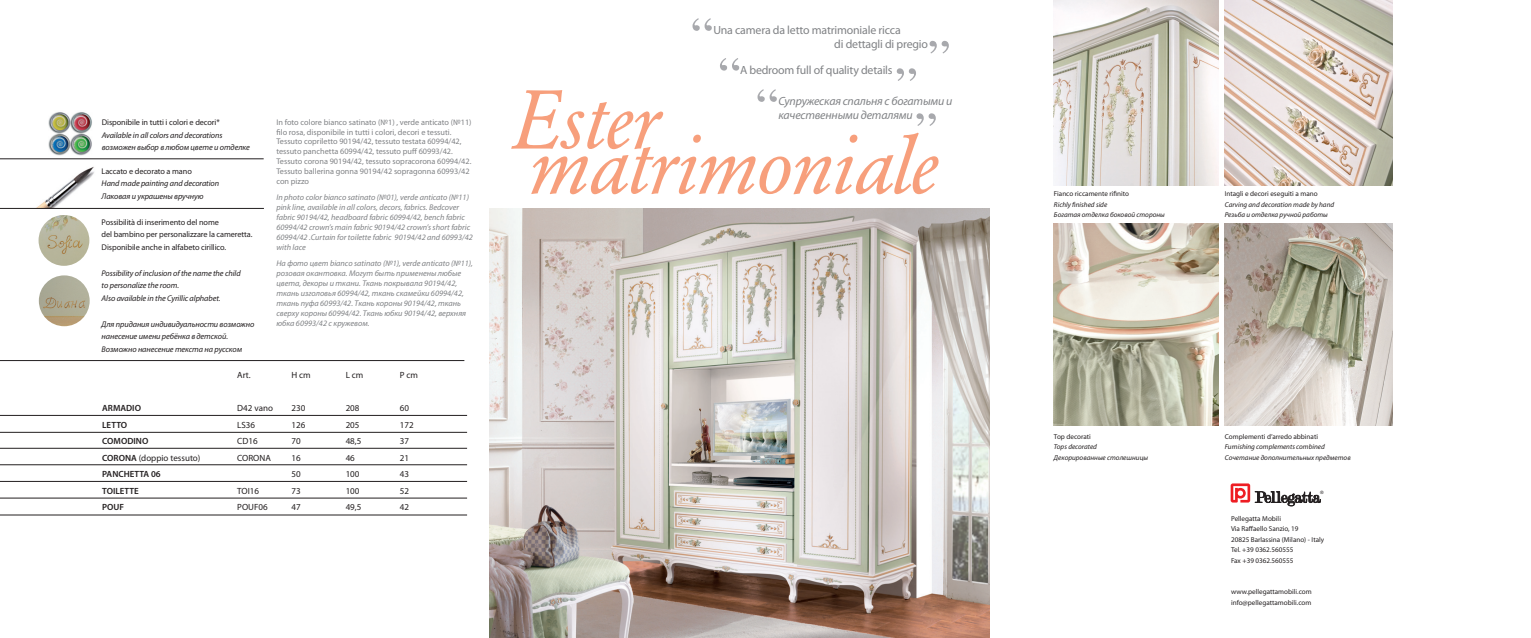
<style>
.page{position:relative;width:1531px;height:638px;background:#fff}
.page>*{position:absolute;margin:0;border:0;box-sizing:border-box;transform-origin:0 0}
.t1{font:italic 82.5px "Garamond BE";letter-spacing:-.01em;color:#f79f7c}
.t2{font:51.97px "Times";color:#a8a9ad}
.t3{font:11.85px "Myriad Pro";letter-spacing:-.015em;color:#808285}
.t4{font:italic 11.85px "Myriad Pro";letter-spacing:-.015em;color:#808285}
.t5{font:9px "Myriad Pro";color:#231f20}
.t6{font:600 9px "Myriad Pro";color:#231f20}
.t7{font:italic 8.25px/9.9px "Myriad Pro";color:#808285}
.t8{font:italic 8.25px/12.8px "Myriad Pro";letter-spacing:-.01em;color:#231f20}
.t9{font:8.25px/9.9px "Myriad Pro";color:#808285}
.t10{font:8.25px/12.8px "Myriad Pro";letter-spacing:-.01em;color:#231f20}
.t11{font:7.12px/10.5px "Myriad Pro";color:#231f20}
.t12{font:italic 7.12px/10.5px "Myriad Pro";color:#231f20}
.t13{font:4.5px "Helvetica Neue";color:#231f20}
.s1{font-weight:600}
</style>
<div class="page">
<svg style="left:1230px;top:483px;width:90px;height:23px"></svg>
<img style="left:489px;top:208px;width:500px;height:430px">
<img style="left:36px;top:166px;width:61px;height:42px">
<img style="left:1225px;top:0;width:167px;height:185px">
<hr style="left:0;top:415px;width:467px;height:1px;background:#231f20">
<hr style="left:0;top:448px;width:467px;height:1px;background:#231f20">
<hr style="left:0;top:432px;width:467px;height:1px;background:#231f20">
<hr style="left:0;top:464px;width:467px;height:1px;background:#231f20">
<hr style="left:0;top:481px;width:467px;height:1px;background:#231f20">
<hr style="left:0;top:159px;width:264px;height:1px;background:#231f20">
<hr style="left:0;top:208px;width:264px;height:1px;background:#231f20">
<hr style="left:0;top:360px;width:464px;height:1px;background:#231f20">
<img style="left:49px;top:112px;width:43px;height:43px">
<img style="left:39px;top:215px;width:50px;height:51px;border-radius:50%">
<img style="left:39px;top:275px;width:51px;height:51px;border-radius:50%">
<img style="left:1054px;top:0;width:164px;height:185px">
<img style="left:1054px;top:223px;width:164px;height:202px">
<hr style="left:0;top:498px;width:467px;height:1px;background:#231f20">
<hr style="left:0;top:515px;width:467px;height:1px;background:#231f20">
<img style="left:1225px;top:223px;width:167px;height:202px">
<p class="t10" style="left:102px;top:116px;width:120px">Disponibile in tutti i colori e decori*</p>
<p class="t8" style="left:102px;top:129px;width:150px">Available in all colors and decorations возможен выбор в любом цвете и отделке</p>
<p class="t10" style="left:102px;top:165px;width:92px">Laccato e decorato a mano</p>
<p class="t8" style="left:102px;top:178px;width:119px">Hand made painting and decoration<br>Лаковая и украшены вручную</p>
<p class="t10" style="left:102px;top:216px;width:152px">Possibilità di inserimento del nome<br>del bambino per personalizzare la cameretta.<br>Disponibile anche in alfabeto cirillico.</p>
<p class="t8" style="left:102px;top:267px;width:141px">Possibility of inclusion of the name the child to personalize the room.<br>Also available in the Cyrillic alphabet.</p>
<p class="t8" style="left:102px;top:318px;width:154px">Для придания индивидуальности возможно нанесение имени ребёнка в детской.<br>Возможно нанесение текста на русском</p>
<p class="t9" style="left:276px;top:117px;width:197px">In foto colore bianco satinato (№1) , verde anticato (№11) filo rosa, disponibile in tutti i colori, decori e tessuti.<br>Tessuto copriletto 90194/42, tessuto testata 60994/42, tessuto panchetta 60994/42, tessuto puff 60993/42.<br>Tessuto corona 90194/42, tessuto sopracorona 60994/42.<br>Tessuto ballerina gonna 90194/42 sopragonna 60993/42 con pizzo</p>
<p class="t7" style="left:276px;top:193px;width:198px">In photo color bianco satinato (№01), verde anticato (№11) pink line, available in all colors, decors, fabrics. Bedcover fabric 90194/42, headboard fabric 60994/42, bench fabric 60994/42 crown’s main fabric 90194/42 crown’s short fabric 60994/42 .Curtain for toilette fabric 90194/42 and 60993/42 with lace</p>
<p class="t7" style="left:276px;top:259px;width:198px">На фото цвет bianco satinato (№1), verde anticato (№11), розовая окантовка. Могут быть применены любые цвета, декоры и ткани. Ткань покрывала 90194/42, ткань изголовья 60994/42, ткань скамейки 60994/42, ткань пуфа 60993/42. Ткань короны 90194/42, ткань сверху короны 60994/42. Ткань юбки 90194/42, верхняя юбка 60993/42 с кружевом.</p>
<p class="t5" style="left:237px;top:372px;width:15px">Art.</p>
<p class="t5" style="left:291px;top:372px;width:21px">H cm</p>
<p class="t5" style="left:346px;top:372px;width:19px">L cm</p>
<p class="t5" style="left:400px;top:372px;width:20px">P cm</p>
<p class="t6" style="left:102px;top:403px;width:40px">ARMADIO</p>
<p class="t5" style="left:237px;top:405px;width:37px">D42 vano</p>
<p class="t5" style="left:291px;top:405px;width:15px">230</p>
<p class="t5" style="left:346px;top:405px;width:15px">208</p>
<p class="t5" style="left:400px;top:405px;width:11px">60</p>
<p class="t6" style="left:102px;top:419px;width:26px">LETTO</p>
<p class="t5" style="left:237px;top:421px;width:19px">LS36</p>
<p class="t5" style="left:291px;top:421px;width:15px">126</p>
<p class="t5" style="left:346px;top:421px;width:15px">205</p>
<p class="t5" style="left:400px;top:421px;width:15px">172</p>
<p class="t6" style="left:102px;top:436px;width:48px">COMODINO</p>
<p class="t5" style="left:237px;top:438px;width:22px">CD16</p>
<p class="t5" style="left:291px;top:438px;width:11px">70</p>
<p class="t5" style="left:346px;top:438px;width:17px">48,5</p>
<p class="t5" style="left:400px;top:438px;width:11px">37</p>
<p class="t5" style="left:102px;top:454px;width:100px"><span class="s1">CORONA</span> (doppio tessuto)</p>
<p class="t5" style="left:237px;top:454px;width:35px">CORONA</p>
<p class="t5" style="left:291px;top:454px;width:11px">16</p>
<p class="t5" style="left:346px;top:454px;width:11px">46</p>
<p class="t5" style="left:400px;top:454px;width:11px">21</p>
<p class="t6" style="left:102px;top:469px;width:60px">PANCHETTA 06</p>
<p class="t5" style="left:291px;top:471px;width:11px">50</p>
<p class="t5" style="left:346px;top:471px;width:15px">100</p>
<p class="t5" style="left:400px;top:471px;width:11px">43</p>
<p class="t6" style="left:102px;top:485px;width:38px">TOILETTE</p>
<p class="t5" style="left:237px;top:487px;width:23px">TOI16</p>
<p class="t5" style="left:291px;top:487px;width:11px">73</p>
<p class="t5" style="left:346px;top:487px;width:15px">100</p>
<p class="t5" style="left:400px;top:487px;width:11px">52</p>
<p class="t6" style="left:102px;top:502px;width:23px">POUF</p>
<p class="t5" style="left:237px;top:504px;width:32px">POUF06</p>
<p class="t5" style="left:291px;top:504px;width:11px">47</p>
<p class="t5" style="left:346px;top:504px;width:17px">49,5</p>
<p class="t5" style="left:400px;top:504px;width:11px">42</p>
<h2 class="t2" style="left:690px;top:7px;width:25px">“</h2>
<h3 class="t3" style="left:713px;top:26px;width:189px">Una camera da letto matrimoniale ricca</h3>
<h3 class="t3" style="left:834px;top:40px;width:95px">di dettagli di pregio</h3>
<h2 class="t2" style="left:951px;top:65px;width:25px;rotate:-180deg">“</h2>
<h3 class="t3" style="left:740px;top:65px;width:154px">A bedroom full of quality details</h3>
<h2 class="t2" style="left:718px;top:46px;width:25px">“</h2>
<h2 class="t2" style="left:918px;top:92px;width:25px;rotate:-180deg">“</h2>
<h3 class="t4" style="left:778px;top:96px;width:176px">Супружеская спальня с богатыми и</h3>
<h2 class="t2" style="left:755px;top:78px;width:25px">“</h2>
<h1 class="t1" style="left:511px;top:72px;width:150px">Ester</h1>
<h3 class="t4" style="left:778px;top:110px;width:136px">качественными деталями</h3>
<h2 class="t2" style="left:938px;top:137px;width:25px;rotate:-180deg">“</h2>
<h1 class="t1" style="left:529px;top:117px;width:410px">matrimoniale</h1>
<p class="t11" style="left:1054px;top:189px;width:77px">Fianco riccamente rifinito</p>
<p class="t12" style="left:1054px;top:199px;width:112px">Richly finished side<br>Богатая отделка боковой стороны</p>
<p class="t11" style="left:1225px;top:189px;width:94px">Intagli e decori eseguiti a mano</p>
<p class="t12" style="left:1225px;top:199px;width:111px">Carving and decoration made by hand<br>Резьба и отделка ручной работы</p>
<p class="t11" style="left:1054px;top:431px;width:38px">Top decorati</p>
<p class="t12" style="left:1054px;top:442px;width:96px">Tops decorated<br>Декорированные столешницы</p>
<p class="t11" style="left:1225px;top:431px;width:95px">Complementi d’arredo abbinati</p>
<p class="t12" style="left:1225px;top:442px;width:127px">Furnishing complements combined<br>Сочетание дополнительных предметов</p>
<p class="t13" style="left:1320px;top:490px;width:5px">®</p>
<p class="t11" style="left:1231px;top:513px;width:95px">Pellegatta Mobili<br>Via Raffaello Sanzio, 19<br>20825 Barlassina (Milano) - Italy<br>Tel. +39 0362.560555<br>Fax +39 0362.560555</p>
<p class="t11" style="left:1231px;top:587px;width:82px">www.pellegattamobili.com info@pellegattamobili.com</p>
</div>
